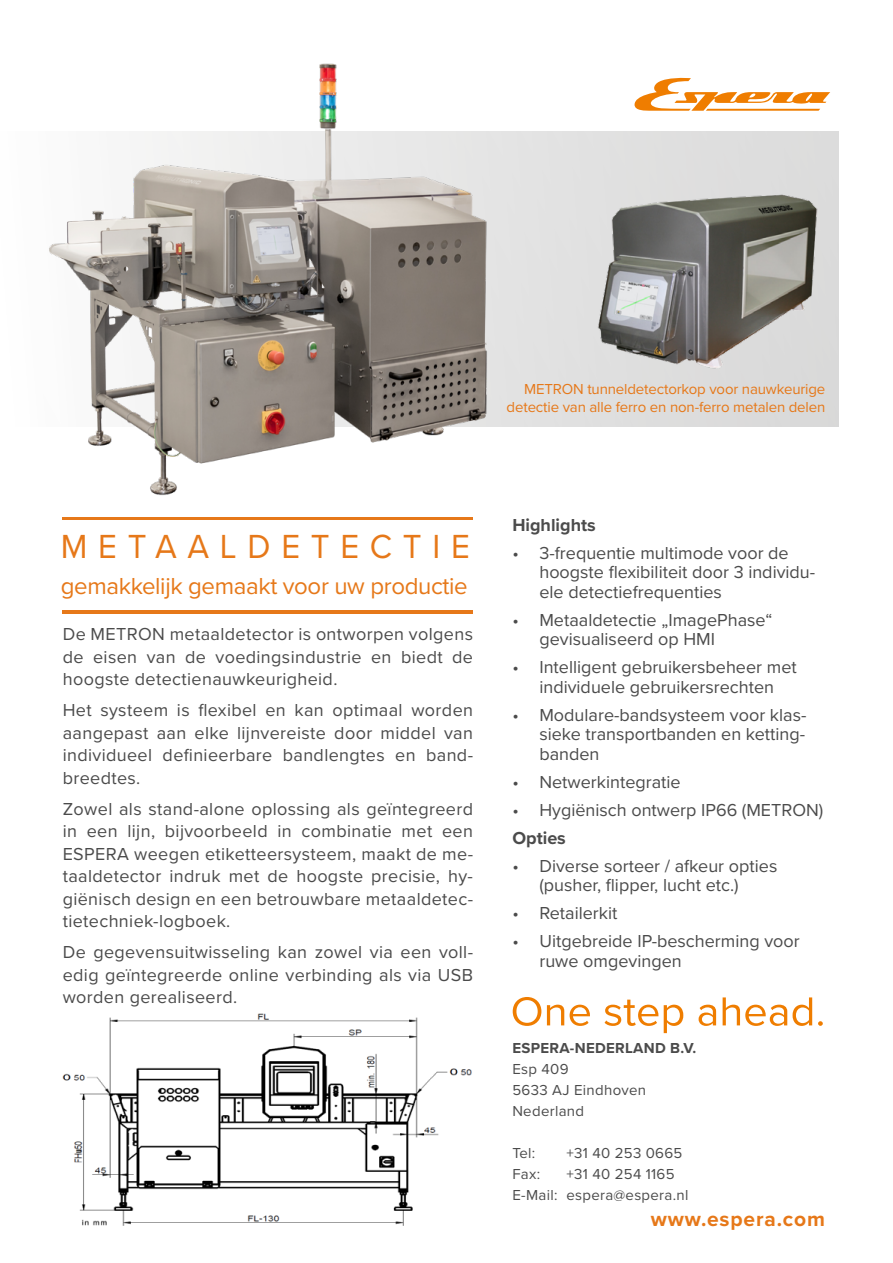
<style>
.page{position:relative;width:893px;height:1263px;background:#fff}
.page>*{position:absolute;margin:0;border:0;box-sizing:border-box;transform-origin:0 0}
.t1{font:34.65px "Proxima Nova";letter-spacing:.325em;color:#e67819;scale:.95 1}
.t2{font:24px "Proxima Nova";letter-spacing:-.015em;color:#e67819}
.t3{font:700 21px "Proxima Nova";letter-spacing:.04em;color:#e67819}
.t4{font:18px/22.5px "Proxima Nova";color:#4b4b4b;text-align:justify}
.t5{font:700 18px "Proxima Nova";color:#4b4b4b}
.t6{font:15px/21px "Proxima Nova";letter-spacing:.02em;color:#4b4b4b}
.t7{font:15px/18px "Proxima Nova";letter-spacing:-.01em;color:#e67819;text-align:right}
.t8{font:700 15px "Proxima Nova";letter-spacing:.02em;color:#4b4b4b}
</style>
<div class="page">
<div style="left:63px;top:517px;width:410px;height:96px;background:#e67819"></div>
<div style="left:540px;top:132px;width:299px;height:294px;background:#dedede"></div>
<svg style="left:635px;top:78px;width:195px;height:33px"></svg>
<img style="left:62px;top:1013px;width:410px;height:213px">
<svg style="left:513px;top:997px;width:28px;height:29px"></svg>
<svg style="left:547px;top:1005px;width:17px;height:20px"></svg>
<svg style="left:570px;top:1005px;width:20px;height:21px"></svg>
<svg style="left:605px;top:1000px;width:53px;height:26px"></svg>
<svg style="left:664px;top:1005px;width:19px;height:28px"></svg>
<svg style="left:699px;top:1005px;width:17px;height:21px"></svg>
<svg style="left:723px;top:997px;width:64px;height:29px"></svg>
<svg style="left:793px;top:997px;width:19px;height:29px"></svg>
<svg style="left:818px;top:1021px;width:5px;height:5px"></svg>
<div style="left:61px;top:520px;width:415px;height:90px;background:#fff"></div>
<img style="left:49px;top:64px;width:491px;height:432px">
<img style="left:558px;top:180px;width:267px;height:202px">
<p class="t7" style="left:507px;top:379px;width:320px">METRON tunneldetectorkop voor nauwkeurige detectie van alle ferro en non-ferro metalen delen</p>
<h1 class="t1" style="left:61px;top:521px;width:432px">METAALDETECTIE</h1>
<h2 class="t2" style="left:61px;top:568px;width:408px">gemakkelijk gemaakt voor uw productie</h2>
<p class="t4" style="left:63px;top:622px;width:412px">De METRON metaaldetector is ontworpen volgens de eisen van de voedingsindustrie en biedt de hoogste detectienauwkeurigheid.</p>
<p class="t4" style="left:63px;top:698px;width:412px">Het systeem is flexibel en kan optimaal worden aangepast aan elke lijnvereiste door middel van individueel definieerbare bandlengtes en band&shy;breedtes.</p>
<p class="t4" style="left:63px;top:797px;width:412px">Zowel als stand-alone oplossing als geïntegreerd in een lijn, bijvoorbeeld in combinatie met een ESPERA weegen etiketteersysteem, maakt de me&shy;taaldetector indruk met de hoogste precisie, hy&shy;giënisch design en een betrouwbare metaaldetec&shy;tietechniek-logboek.</p>
<p class="t4" style="left:63px;top:940px;width:412px">De gegevensuitwisseling kan zowel via een voll&shy;edig geïntegreerde online verbinding als via USB worden gerealiseerd.</p>
<p class="t5" style="left:512px;top:511px;width:85px">Highlights</p>
<p class="t4" style="left:539px;top:542px;width:277px;line-height:19.5px;text-align:left;text-indent:-27px">• 3-frequentie multimode voor de hoogste flexibiliteit door 3 individu&shy;ele detectiefrequenties</p>
<p class="t4" style="left:539px;top:609px;width:235px;line-height:19.5px;text-indent:-27px">• Metaaldetectie „ImagePhase“ gevisualiseerd op HMI</p>
<p class="t4" style="left:512px;top:657px;width:286px;line-height:19.5px;text-align:center">• Intelligent gebruikersbeheer met individuele gebruikersrechten</p>
<p class="t4" style="left:539px;top:704px;width:269px;line-height:19.5px;text-indent:-27px">• Modulare-bandsysteem voor klas&shy;sieke transportbanden en ketting&shy;banden</p>
<p class="t4" style="left:512px;top:770px;width:170px">• Netwerkintegratie</p>
<p class="t4" style="left:512px;top:798px;width:312px">• Hygiënisch ontwerp IP66 (METRON)</p>
<p class="t5" style="left:512px;top:824px;width:55px">Opties</p>
<p class="t4" style="left:539px;top:855px;width:239px;line-height:19.5px;text-indent:-27px">• Diverse sorteer / afkeur opties (pusher, flipper, lucht etc.)</p>
<p class="t4" style="left:512px;top:901px;width:107px">• Retailerkit</p>
<p class="t4" style="left:539px;top:931px;width:262px;line-height:19.5px;text-indent:-27px">• Uitgebreide IP-bescherming voor ruwe omgevingen</p>
<p class="t8" style="left:512px;top:1037px;width:186px">ESPERA-NEDERLAND B.V.</p>
<p class="t6" style="left:512px;top:1058px;width:135px">Esp 409<br>5633 AJ Eindhoven<br>Nederland</p>
<p class="t6" style="left:512px;top:1142px;width:24px">Tel:</p>
<p class="t6" style="left:566px;top:1142px;width:118px">+31 40 253 0665</p>
<p class="t6" style="left:512px;top:1163px;width:29px">Fax:</p>
<p class="t6" style="left:512px;top:1163px;width:177px;text-indent:54px">+31 40 254 1165<br>E-Mail: espera@espera.nl</p>
<p class="t3" style="left:651px;top:1203px;width:176px">www.espera.com</p>
</div>
